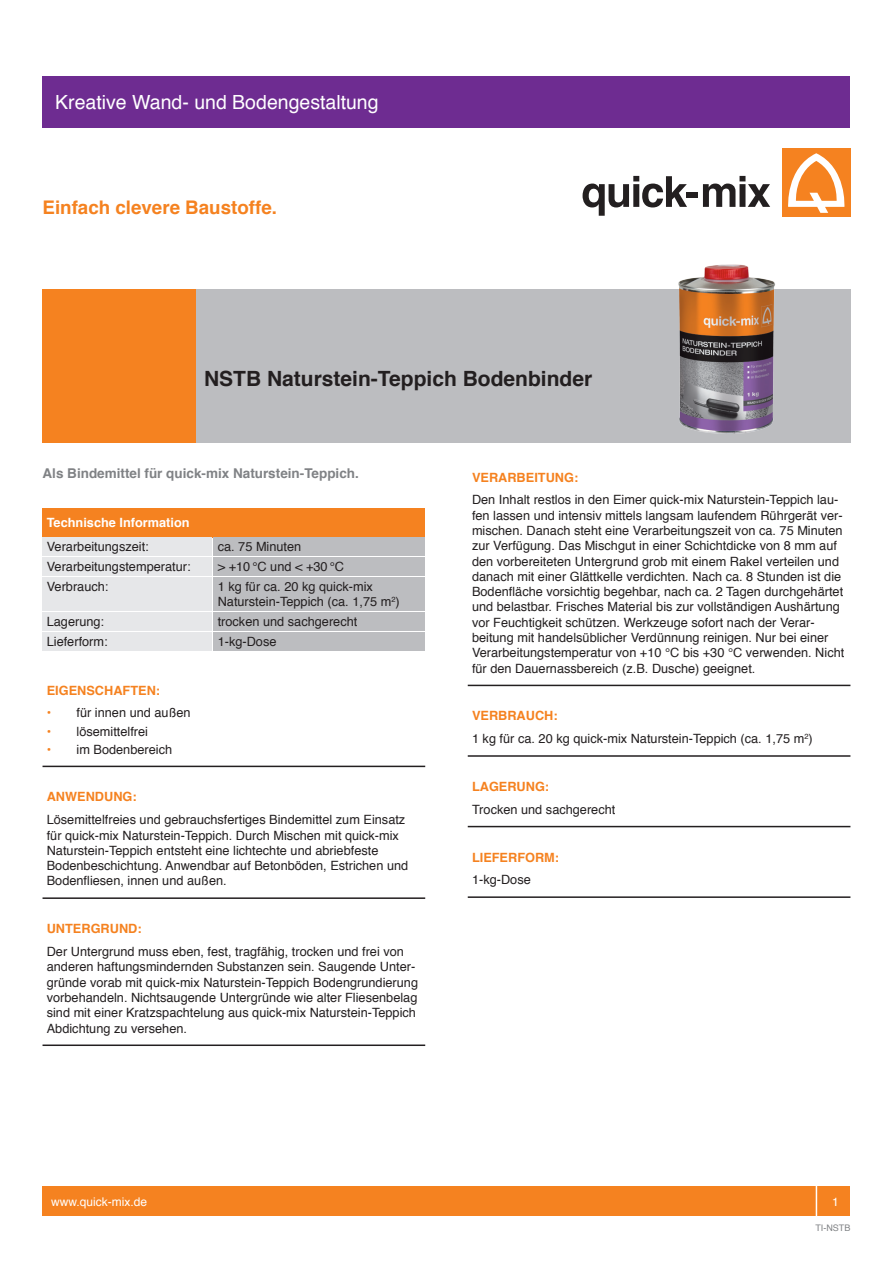
<style>
.page{position:relative;width:893px;height:1263px;background:#fff}
.page>*{position:absolute;margin:0;border:0;box-sizing:border-box;transform-origin:0 0}
.t1{font:700 21px "Helvetica";color:#231f20}
.t2{font:19.5px "Helvetica";color:#fff}
.t3{font:700 18.75px "Helvetica";color:#f58220}
.t4{font:700 13.5px "Helvetica";color:#808285}
.t5{font:12.75px/15.3px "Helvetica";color:#231f20}
.t6{font:700 12.75px "Helvetica";color:#f58220}
.t7{font:700 12.75px "Helvetica";color:#fff}
.t8{font:12px "Helvetica";color:#fff}
.t9{font:9px "Helvetica";color:#808285}
</style>
<div class="page">
<div style="left:43px;top:77px;width:807px;height:51px;background:#6e2c91"></div>
<svg style="left:583px;top:176px;width:104px;height:40px"></svg>
<div style="left:686px;top:192px;width:12px;height:6px;background:#231f20"></div>
<svg style="left:703px;top:176px;width:67px;height:31px"></svg>
<div style="left:782px;top:149px;width:68px;height:68px;background:#f58220"></div>
<svg style="left:788px;top:153px;width:57px;height:60px"></svg>
<div style="left:43px;top:1186px;width:807px;height:30px;background:#f58220"></div>
<div style="left:816px;top:1181px;width:39px;height:40px;border:2px solid #fff"></div>
<div style="left:191px;top:289px;width:659px;height:153px;background:#bcbdc0"></div>
<div style="left:43px;top:289px;width:153px;height:153px;background:#f58220"></div>
<img style="left:678px;top:264px;width:98px;height:170px">
<div style="left:43px;top:508px;width:382px;height:29px;background:#f58220"></div>
<div style="left:43px;top:537px;width:169px;height:19px;background:#e6e7e9"></div>
<div style="left:213px;top:537px;width:212px;height:19px;background:#bcbdc0"></div>
<div style="left:43px;top:557px;width:169px;height:19px;background:#e6e7e9"></div>
<div style="left:213px;top:557px;width:212px;height:19px;background:#bcbdc0"></div>
<div style="left:43px;top:577px;width:169px;height:34px;background:#e6e7e9"></div>
<div style="left:213px;top:577px;width:212px;height:34px;background:#bcbdc0"></div>
<div style="left:43px;top:612px;width:169px;height:18px;background:#e6e7e9"></div>
<div style="left:213px;top:612px;width:212px;height:18px;background:#bcbdc0"></div>
<div style="left:43px;top:632px;width:169px;height:18px;background:#e6e7e9"></div>
<div style="left:213px;top:632px;width:212px;height:18px;background:#bcbdc0"></div>
<hr style="left:43px;top:766px;width:382px;height:1px;background:#231f20">
<hr style="left:43px;top:897px;width:382px;height:2px;background:#231f20">
<hr style="left:43px;top:1044px;width:382px;height:2px;background:#231f20">
<hr style="left:468px;top:685px;width:382px;height:1px;background:#231f20">
<hr style="left:468px;top:755px;width:382px;height:2px;background:#231f20">
<hr style="left:468px;top:826px;width:382px;height:1px;background:#231f20">
<hr style="left:468px;top:896px;width:382px;height:2px;background:#231f20">
<p class="t2" style="left:55px;top:87px;width:325px">Kreative Wand- und Bodengestaltung</p>
<p class="t3" style="left:43px;top:192px;width:236px">Einfach clevere Baustoffe.</p>
<p class="t1" style="left:204px;top:361px;width:390px">NSTB Naturstein-Teppich Bodenbinder</p>
<p class="t4" style="left:43px;top:462px;width:318px">Als Bindemittel für quick-mix Naturstein-Teppich.</p>
<p class="t7" style="left:47px;top:512px;width:144px">Technische Information</p>
<p class="t5" style="left:47px;top:539px;width:104px">Verarbeitungszeit:</p>
<p class="t5" style="left:218px;top:539px;width:85px">ca. 75 Minuten</p>
<p class="t5" style="left:47px;top:559px;width:145px">Verarbeitungstemperatur:</p>
<p class="t5" style="left:218px;top:559px;width:128px">&gt; +10 °C und &lt; +30 °C</p>
<p class="t5" style="left:47px;top:579px;width:63px">Verbrauch:</p>
<p class="t5" style="left:218px;top:579px;width:183px">1 kg für ca. 20 kg quick-mix<br>Naturstein-Teppich (ca. 1,75 m<sup>2</sup>)</p>
<p class="t5" style="left:47px;top:614px;width:59px">Lagerung:</p>
<p class="t5" style="left:218px;top:614px;width:141px">trocken und sachgerecht</p>
<p class="t5" style="left:47px;top:634px;width:62px">Lieferform:</p>
<p class="t5" style="left:218px;top:634px;width:60px">1-kg-Dose</p>
<p class="t6" style="left:47px;top:680px;width:115px">EIGENSCHAFTEN:</p>
<p class="t6" style="left:47px;top:703px;width:6px">•</p>
<p class="t5" style="left:77px;top:706px;width:116px">für innen und außen</p>
<p class="t6" style="left:47px;top:721px;width:6px">•</p>
<p class="t5" style="left:77px;top:724px;width:73px">lösemittelfrei</p>
<p class="t6" style="left:47px;top:739px;width:6px">•</p>
<p class="t5" style="left:77px;top:742px;width:97px">im Bodenbereich</p>
<p class="t6" style="left:47px;top:787px;width:91px">ANWENDUNG:</p>
<p class="t5" style="left:47px;top:812px;width:363px">Lösemittelfreies und gebrauchsfertiges Bindemittel zum Einsatz für quick-mix Naturstein-Teppich. Durch Mischen mit quick-mix Naturstein-Teppich entsteht eine lichtechte und abriebfeste Bodenbeschichtung. Anwendbar auf Betonböden, Estrichen und Bodenfliesen, innen und außen.</p>
<p class="t6" style="left:47px;top:918px;width:96px">UNTERGRUND:</p>
<p class="t5" style="left:47px;top:944px;width:373px">Der Untergrund muss eben, fest, tragfähig, trocken und frei von anderen haftungsmindernden Substanzen sein. Saugende Unter&shy;gründe vorab mit quick-mix Naturstein-Teppich Bodengrundierung vorbehandeln. Nichtsaugende Untergründe wie alter Fliesenbelag sind mit einer Kratzspachtelung aus quick-mix Naturstein-Teppich Abdichtung zu versehen.</p>
<p class="t6" style="left:472px;top:467px;width:108px">VERARBEITUNG:</p>
<p class="t5" style="left:472px;top:493px;width:374px">Den Inhalt restlos in den Eimer quick-mix Naturstein-Teppich lau&shy;fen lassen und intensiv mittels langsam laufendem Rührgerät ver&shy;mischen. Danach steht eine Verarbeitungszeit von ca. 75 Minuten zur Verfügung. Das Mischgut in einer Schichtdicke von 8 mm auf den vorbereiteten Untergrund grob mit einem Rakel verteilen und danach mit einer Glättkelle verdichten. Nach ca. 8 Stunden ist die Bodenfläche vorsichtig begehbar, nach ca. 2 Tagen durchgehärtet und belastbar. Frisches Material bis zur vollständigen Aushärtung vor Feuchtigkeit schützen. Werkzeuge sofort nach der Verar&shy;beitung mit handelsüblicher Verdünnung reinigen. Nur bei einer Verarbeitungstemperatur von +10 °C bis +30 °C verwenden. Nicht für den Dauernassbereich (z.B. Dusche) geeignet.</p>
<p class="t6" style="left:472px;top:706px;width:87px">VERBRAUCH:</p>
<p class="t5" style="left:472px;top:731px;width:342px">1 kg für ca. 20 kg quick-mix Naturstein-Teppich (ca. 1,75 m<sup>2</sup>)</p>
<p class="t6" style="left:472px;top:776px;width:79px">LAGERUNG:</p>
<p class="t5" style="left:472px;top:802px;width:145px">Trocken und sachgerecht</p>
<p class="t6" style="left:472px;top:847px;width:89px">LIEFERFORM:</p>
<p class="t5" style="left:472px;top:873px;width:60px">1-kg-Dose</p>
<p class="t8" style="left:51px;top:1192px;width:98px">www.quick-mix.de</p>
<p class="t8" style="left:832px;top:1192px;width:8px">1</p>
<p class="t9" style="left:815px;top:1221px;width:37px">TI-NSTB</p>
</div>
